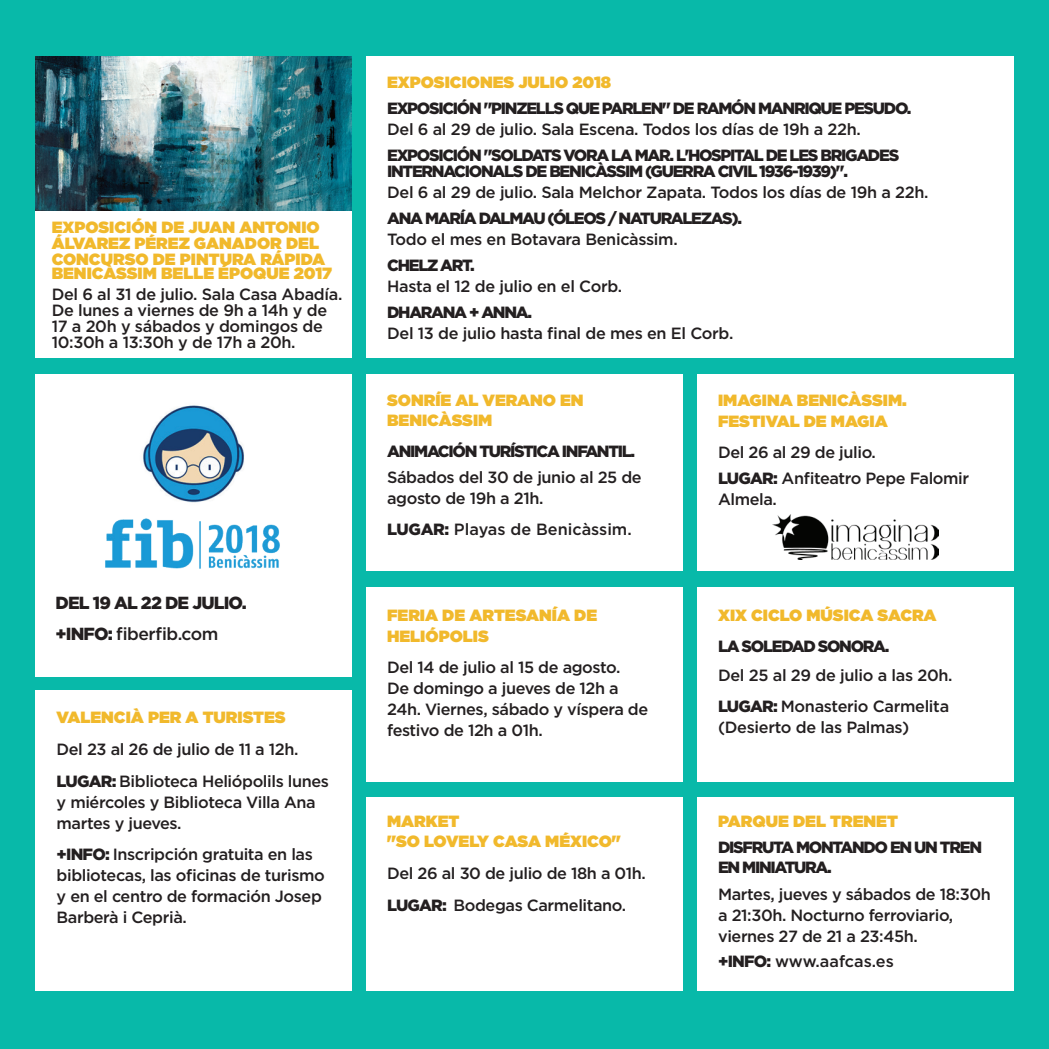
<style>
.page{position:relative;width:1049px;height:1049px;background:#08b9a9}
.page>*{position:absolute;margin:0;border:0;box-sizing:border-box;transform-origin:0 0}
.t1{font:900 17.5px/31px "Gotham";letter-spacing:-.05em;color:#231f20}
.t2{font:500 16.25px/21px "Gotham";letter-spacing:-.025em;color:#231f20}
.t3{font:900 16.25px/19.5px "Gotham";letter-spacing:-.08em;color:#231f20}
.t4{font:900 16.25px/15.5px "Gotham";color:#f1b92c}
.t5{font:500 16.25px "Gotham";color:#231f20}
.s1{font-weight:500}
.s2{font-weight:900}
</style>
<div class="page">
<div style="left:366px;top:374px;width:317px;height:196px;background:#fff"></div>
<div style="left:697px;top:374px;width:316px;height:196px;background:#fff"></div>
<div style="left:35px;top:535px;width:317px;height:142px;background:#fff"></div>
<div style="left:366px;top:587px;width:317px;height:194px;background:#fff"></div>
<div style="left:697px;top:587px;width:316px;height:194px;background:#fff"></div>
<div style="left:366px;top:797px;width:317px;height:193px;background:#fff"></div>
<div style="left:697px;top:797px;width:316px;height:193px;background:#fff"></div>
<div style="left:35px;top:374px;width:317px;height:299px;background:#fff"></div>
<img style="left:105px;top:405px;width:175px;height:164px">
<div style="left:35px;top:689px;width:317px;height:301px;background:#fff"></div>
<div style="left:367px;top:56px;width:647px;height:302px;background:#fff"></div>
<div style="left:35px;top:56px;width:317px;height:302px;background:#fff"></div>
<img style="left:772px;top:515px;width:166px;height:45px">
<img style="left:35px;top:56px;width:317px;height:155px">
<p class="t4" style="left:52px;top:219px;width:282px">EXPOSICIÓN DE JUAN ANTONIO<br>ÁLVAREZ PÉREZ GANADOR DEL<br>CONCURSO DE PINTURA RÁPIDA<br>BENICÀSSIM BELLE ÉPOQUE 2017</p>
<p class="t2" style="left:52px;top:286px;width:292px;line-height:16px">Del 6 al 31 de julio. Sala Casa Abadía.<br>De lunes a viernes de 9h a 14h y de<br>17 a 20h y sábados y domingos de<br>10:30h a 13:30h y de 17h a 20h.</p>
<p class="t1" style="left:56px;top:587px;width:193px">DEL 19 AL 22 DE JULIO. +INFO: <span class="s1">fiberfib.com</span></p>
<p class="t4" style="left:57px;top:709px;width:231px">VALENCIÀ PER A TURISTES</p>
<p class="t2" style="left:57px;top:733px;width:274px;line-height:32px">Del 23 al 26 de julio de 11 a 12h.<br><span class="s2">LUGAR:</span> Biblioteca Heliópolils lunes</p>
<p class="t2" style="left:57px;top:792px;width:261px">y miércoles y Biblioteca Villa Ana martes y jueves.</p>
<p class="t2" style="left:57px;top:844px;width:270px"><span class="s2">+INFO:</span> Inscripción gratuita en las bibliotecas, las oficinas de turismo y en el centro de formación Josep<br>Barberà i Ceprià.</p>
<p class="t4" style="left:387px;top:75px;width:225px">EXPOSICIONES JULIO 2018</p>
<p class="t3" style="left:387px;top:99px;width:526px">EXPOSICIÓN "PINZELLS QUE PARLEN" DE RAMÓN MANRIQUE PESUDO.</p>
<p class="t2" style="left:387px;top:119px;width:475px">Del 6 al 29 de julio. Sala Escena. Todos los días de 19h a 22h.</p>
<p class="t3" style="left:387px;top:147px;width:514px;line-height:16px">EXPOSICIÓN "SOLDATS VORA LA MAR. L'HOSPITAL DE LES BRIGADES<br>INTERNACIONALS DE BENICÀSSIM (GUERRA CIVIL 1936-1939)".</p>
<p class="t2" style="left:387px;top:182px;width:543px">Del 6 al 29 de julio. Sala Melchor Zapata. Todos los días de 19h a 22h.</p>
<p class="t3" style="left:387px;top:209px;width:356px">ANA MARÍA DALMAU (ÓLEOS / NATURALEZAS).</p>
<p class="t2" style="left:387px;top:229px;width:292px">Todo el mes en Botavara Benicàssim.</p>
<p class="t3" style="left:387px;top:256px;width:89px">CHELZ ART.</p>
<p class="t2" style="left:387px;top:276px;width:237px">Hasta el 12 de julio en el Corb.</p>
<p class="t3" style="left:387px;top:303px;width:146px">DHARANA + ANNA.</p>
<p class="t2" style="left:387px;top:323px;width:348px">Del 13 de julio hasta final de mes en El Corb.</p>
<p class="t4" style="left:387px;top:390px;width:198px;line-height:19.5px">SONRÍE AL VERANO EN<br>BENICÀSSIM</p>
<p class="t3" style="left:387px;top:441px;width:250px">ANIMACIÓN TURÍSTICA INFANTIL.</p>
<p class="t2" style="left:387px;top:466px;width:256px">Sábados del 30 de junio al 25 de agosto de 19h a 21h.</p>
<p class="t5" style="left:387px;top:518px;width:246px"><span class="s2">LUGAR:</span> Playas de Benicàssim.</p>
<p class="t4" style="left:387px;top:604px;width:212px;line-height:21px">FERIA DE ARTESANÍA DE<br>HELIÓPOLIS</p>
<p class="t2" style="left:387px;top:656px;width:263px">Del 14 de julio al 15 de agosto.<br>De domingo a jueves de 12h a<br>24h. Viernes, sábado y víspera de festivo de 12h a 01h.</p>
<p class="t4" style="left:387px;top:812px;width:235px;line-height:19.5px">MARKET<br>"SO LOVELY CASA MÉXICO"</p>
<p class="t2" style="left:387px;top:857px;width:260px;line-height:32px">Del 26 al 30 de julio de 18h a 01h.<br><span class="s2">LUGAR:</span> Bodegas Carmelitano.</p>
<p class="t4" style="left:718px;top:390px;width:190px;line-height:21px">IMAGINA BENICÀSSIM.<br>FESTIVAL DE MAGIA</p>
<p class="t2" style="left:718px;top:439px;width:253px;line-height:26px">Del 26 al 29 de julio.<br><span class="s2">LUGAR:</span> Anfiteatro Pepe Falomir</p>
<p class="t2" style="left:718px;top:489px;width:60px">Almela.</p>
<p class="t4" style="left:718px;top:607px;width:220px">XIX CICLO MÚSICA SACRA</p>
<p class="t3" style="left:718px;top:636px;width:173px">LA SOLEDAD SONORA.</p>
<p class="t2" style="left:718px;top:659px;width:236px;line-height:31px">Del 25 al 29 de julio a las 20h.<br><span class="s2">LUGAR:</span> Monasterio Carmelita</p>
<p class="t2" style="left:718px;top:716px;width:193px">(Desierto de las Palmas)</p>
<p class="t4" style="left:718px;top:814px;width:181px">PARQUE DEL TRENET</p>
<p class="t3" style="left:718px;top:838px;width:265px">DISFRUTA MONTANDO EN UN TREN<br>EN MINIATURA.</p>
<p class="t2" style="left:718px;top:883px;width:274px">Martes, jueves y sábados de 18:30h a 21:30h. Nocturno ferroviario, viernes 27 de 21 a 23:45h.</p>
<p class="t5" style="left:718px;top:950px;width:177px"><span class="s2">+INFO:</span> www.aafcas.es</p>
</div>
